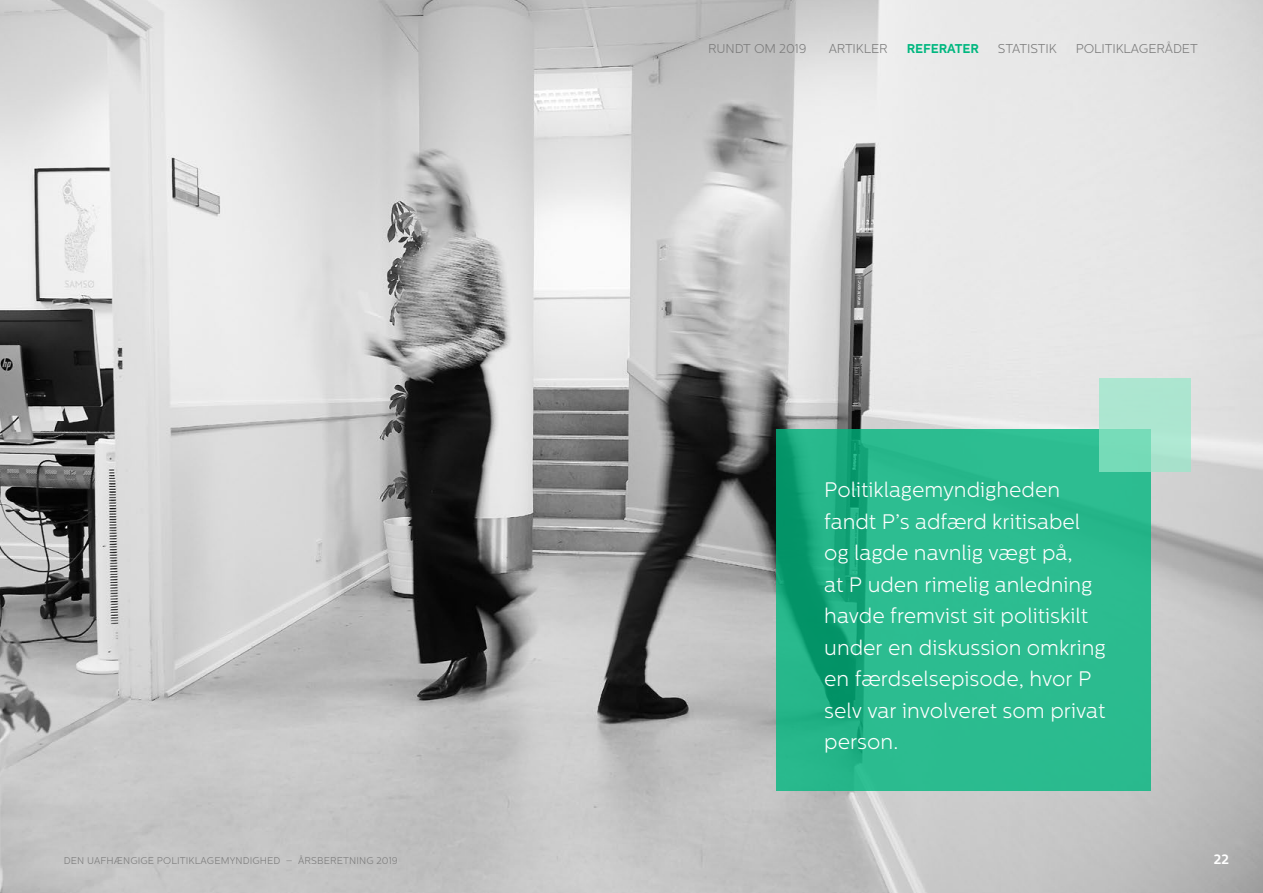
<style>
.page{position:relative;width:1263px;height:893px;background:#fff}
.page>*{position:absolute;margin:0;border:0;box-sizing:border-box;transform-origin:0 0}
.t1{font:300 21px/31.5px "Centrale Sans";color:#fff}
.t2{font:700 13.5px "Centrale Sans";color:#fff}
.t3{font:300 12.75px "Centrale Sans";letter-spacing:-.01em;color:#797979}
.t4{font:700 12.75px "Centrale Sans";letter-spacing:-.01em;color:#00b77f}
.t5{font:300 9.75px "Centrale Sans";letter-spacing:.01em;color:#797979}
</style>
<div class="page">
<img style="left:0;top:0;width:1263px;height:893px">
<svg style="left:776px;top:429px;width:374px;height:362px;background:#26b68a"></svg>
<svg style="left:1099px;top:378px;width:92px;height:94px;background:#9ee2c9"></svg>
<p class="t3" style="left:708px;top:41px;width:100px">RUNDT OM 2019</p>
<p class="t3" style="left:829px;top:41px;width:61px">ARTIKLER</p>
<p class="t4" style="left:907px;top:41px;width:74px">REFERATER</p>
<p class="t3" style="left:998px;top:41px;width:60px">STATISTIK</p>
<p class="t3" style="left:1076px;top:41px;width:124px">POLITIKLAGERÅDET</p>
<p class="t1" style="left:824px;top:474px;width:283px">Politiklagemyndigheden fandt P’s adfærd kritisabel og lagde navnlig vægt på,<br>at P uden rimelig anledning havde fremvist sit politiskilt under en diskussion omkring en færdselsepisode, hvor P selv var involveret som privat person.</p>
<p class="t5" style="left:64px;top:855px;width:335px">DEN UAFHÆNGIGE POLITIKLAGEMYNDIGHED – ÅRSBERETNING 2019</p>
<p class="t2" style="left:1214px;top:851px;width:17px">22</p>
</div>
